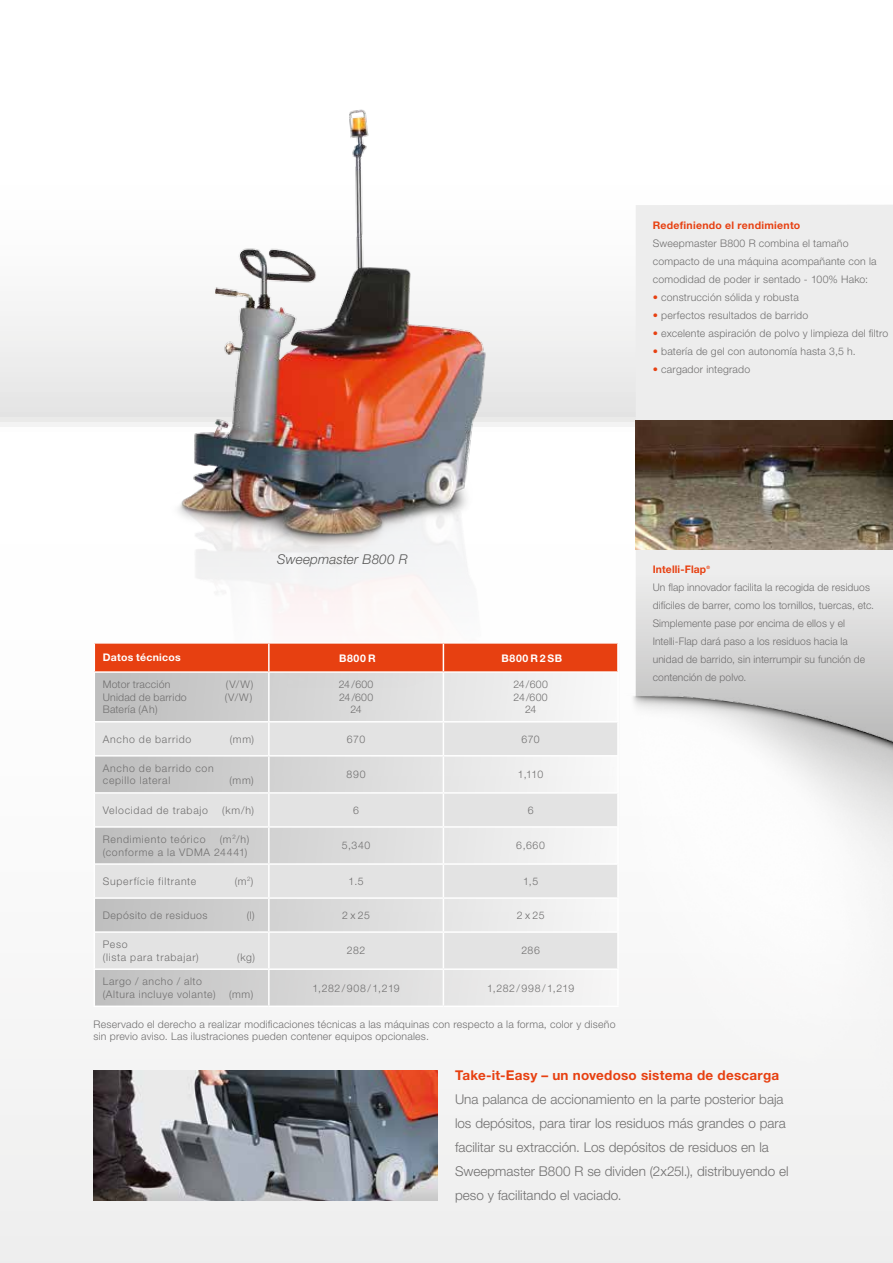
<style>
.page{position:relative;width:893px;height:1263px;background:#f9f9f9}
.page>*{position:absolute;margin:0;border:0;box-sizing:border-box;transform-origin:0 0}
.t1{font:300 13.5px/24px "Helvetica Neue LT Std";color:#706f6f}
.t2{font:700 13.5px "Helvetica Neue LT Std";letter-spacing:.02em;color:#e74011}
.t3{font:italic 300 13.5px "Helvetica Neue LT Std";letter-spacing:.01em;color:#575756}
.t4{font:300 10.5px/18px "Helvetica Neue LT Std";letter-spacing:.02em;color:#706f6f}
.t5{font:300 10.5px/12.6px "Helvetica Neue LT Std";letter-spacing:.07em;color:#706f6f}
.t6{font:300 10.5px "Helvetica Neue LT Std";letter-spacing:.05em;color:#706f6f}
.t7{font:300 10.5px/12.6px "Helvetica Neue LT Std";letter-spacing:.06em;color:#706f6f}
.t8{font:700 10.5px "Helvetica Neue LT Std";letter-spacing:.025em;color:#e74011}
.t9{font:300 10.5px/12.6px "Helvetica Neue LT Std";letter-spacing:.065em;color:#706f6f}
.t10{font:700 10.5px "Helvetica Neue LT Std";letter-spacing:.03em;color:#fff}
.t11{font:700 10.5px "Helvetica Neue LT Std";letter-spacing:.065em;color:#fff}
.t12{font:700 4.5px "Helvetica Neue LT Std";color:#e74011}
.s1{color:#e74011}
</style>
<div class="page">
<svg style="left:636px;top:205px;width:257px;height:454px"></svg>
<img style="left:636px;top:420px;width:257px;height:130px">
<svg style="left:95px;top:673px;width:283px;height:332px;background:#cdcccc"></svg>
<img style="left:378px;top:659px;width:515px;height:346px">
<img style="left:94px;top:1070px;width:344px;height:130px">
<img style="left:112px;top:109px;width:416px;height:612px">
<svg style="left:95px;top:722px;width:522px;height:246px;background:#dfdfdf"></svg>
<hr style="left:94px;top:642px;width:175px;height:2px;background:#fff">
<hr style="left:269px;top:642px;width:174px;height:2px;background:#fff">
<hr style="left:443px;top:642px;width:176px;height:2px;background:#fff">
<div style="left:94px;top:643px;width:524px;height:28px;background:#e74011"></div>
<hr style="left:617px;top:644px;width:2px;height:27px;background:#fff">
<hr style="left:94px;top:671px;width:175px;height:2px;background:#fff">
<hr style="left:269px;top:671px;width:174px;height:2px;background:#fff">
<hr style="left:443px;top:671px;width:176px;height:2px;background:#fff">
<hr style="left:94px;top:673px;width:1px;height:48px;background:#fff">
<hr style="left:268px;top:673px;width:2px;height:48px;background:#fff">
<hr style="left:443px;top:673px;width:1px;height:48px;background:#fff">
<hr style="left:617px;top:673px;width:2px;height:48px;background:#fff">
<hr style="left:94px;top:721px;width:175px;height:1px;background:#fff">
<hr style="left:94px;top:722px;width:1px;height:33px;background:#fff">
<hr style="left:269px;top:721px;width:174px;height:1px;background:#fff">
<hr style="left:268px;top:722px;width:2px;height:33px;background:#fff">
<hr style="left:443px;top:721px;width:176px;height:1px;background:#fff">
<hr style="left:443px;top:722px;width:1px;height:33px;background:#fff">
<hr style="left:617px;top:722px;width:2px;height:33px;background:#fff">
<hr style="left:94px;top:755px;width:175px;height:1px;background:#fff">
<hr style="left:94px;top:756px;width:1px;height:36px;background:#fff">
<hr style="left:269px;top:755px;width:174px;height:1px;background:#fff">
<hr style="left:268px;top:756px;width:2px;height:36px;background:#fff">
<hr style="left:443px;top:755px;width:176px;height:1px;background:#fff">
<hr style="left:443px;top:756px;width:1px;height:36px;background:#fff">
<hr style="left:617px;top:756px;width:2px;height:36px;background:#fff">
<hr style="left:94px;top:792px;width:175px;height:2px;background:#fff">
<hr style="left:94px;top:794px;width:1px;height:32px;background:#fff">
<hr style="left:269px;top:792px;width:174px;height:2px;background:#fff">
<hr style="left:268px;top:794px;width:2px;height:32px;background:#fff">
<hr style="left:443px;top:792px;width:176px;height:2px;background:#fff">
<hr style="left:443px;top:794px;width:1px;height:32px;background:#fff">
<hr style="left:617px;top:794px;width:2px;height:32px;background:#fff">
<hr style="left:94px;top:826px;width:175px;height:2px;background:#fff">
<hr style="left:94px;top:828px;width:1px;height:35px;background:#fff">
<hr style="left:269px;top:826px;width:174px;height:2px;background:#fff">
<hr style="left:268px;top:828px;width:2px;height:35px;background:#fff">
<hr style="left:443px;top:826px;width:176px;height:2px;background:#fff">
<hr style="left:443px;top:828px;width:1px;height:35px;background:#fff">
<hr style="left:617px;top:828px;width:2px;height:35px;background:#fff">
<hr style="left:94px;top:863px;width:175px;height:2px;background:#fff">
<hr style="left:94px;top:865px;width:1px;height:32px;background:#fff">
<hr style="left:443px;top:863px;width:176px;height:2px;background:#fff">
<hr style="left:443px;top:865px;width:1px;height:32px;background:#fff">
<hr style="left:617px;top:865px;width:2px;height:32px;background:#fff">
<hr style="left:94px;top:897px;width:175px;height:2px;background:#fff">
<hr style="left:94px;top:899px;width:1px;height:32px;background:#fff">
<hr style="left:269px;top:897px;width:174px;height:2px;background:#fff">
<hr style="left:268px;top:899px;width:2px;height:32px;background:#fff">
<hr style="left:443px;top:897px;width:176px;height:2px;background:#fff">
<hr style="left:443px;top:899px;width:1px;height:32px;background:#fff">
<hr style="left:617px;top:899px;width:2px;height:32px;background:#fff">
<hr style="left:94px;top:931px;width:175px;height:2px;background:#fff">
<hr style="left:94px;top:933px;width:1px;height:35px;background:#fff">
<hr style="left:269px;top:931px;width:174px;height:2px;background:#fff">
<hr style="left:268px;top:933px;width:2px;height:35px;background:#fff">
<hr style="left:443px;top:931px;width:176px;height:2px;background:#fff">
<hr style="left:443px;top:933px;width:1px;height:35px;background:#fff">
<hr style="left:617px;top:933px;width:2px;height:35px;background:#fff">
<hr style="left:94px;top:968px;width:175px;height:2px;background:#fff">
<hr style="left:94px;top:970px;width:1px;height:35px;background:#fff">
<hr style="left:94px;top:1005px;width:175px;height:2px;background:#fff">
<hr style="left:269px;top:863px;width:174px;height:2px;background:#fff">
<hr style="left:268px;top:865px;width:2px;height:32px;background:#fff">
<hr style="left:269px;top:968px;width:174px;height:2px;background:#fff">
<hr style="left:268px;top:970px;width:2px;height:35px;background:#fff">
<hr style="left:443px;top:968px;width:176px;height:2px;background:#fff">
<hr style="left:443px;top:970px;width:1px;height:35px;background:#fff">
<hr style="left:617px;top:970px;width:2px;height:35px;background:#fff">
<hr style="left:269px;top:1005px;width:174px;height:2px;background:#fff">
<hr style="left:443px;top:1005px;width:176px;height:2px;background:#fff">
<p class="t8" style="left:653px;top:218px;width:149px">Redefiniendo el rendimiento</p>
<p class="t4" style="left:653px;top:234px;width:226px">Sweepmaster B800 R combina el tamaño compacto de una máquina acompañante con la comodidad de poder ir sentado - 100% Hako:</p>
<p class="t4" style="left:653px;top:288px;width:148px"><span class="s1">•</span> construcción sólida y robusta</p>
<p class="t4" style="left:653px;top:306px;width:157px"><span class="s1">•</span> perfectos resultados de barrido</p>
<p class="t4" style="left:653px;top:324px;width:237px"><span class="s1">•</span> excelente aspiración de polvo y limpieza del filtro</p>
<p class="t4" style="left:653px;top:342px;width:204px"><span class="s1">•</span> batería de gel con autonomía hasta 3,5 h.</p>
<p class="t4" style="left:653px;top:360px;width:99px"><span class="s1">•</span> cargador integrado</p>
<p class="t3" style="left:277px;top:551px;width:132px">Sweepmaster B800 R</p>
<p class="t10" style="left:103px;top:651px;width:80px">Datos técnicos</p>
<p class="t10" style="left:339px;top:652px;width:38px">B800 R</p>
<p class="t11" style="left:502px;top:652px;width:62px">B800 R2SB</p>
<p class="t4" style="left:103px;top:675px;width:69px">Motor tracción</p>
<p class="t4" style="left:226px;top:675px;width:29px">(V/W)</p>
<p class="t4" style="left:103px;top:688px;width:85px">Unidad de barrido</p>
<p class="t4" style="left:225px;top:688px;width:29px">(V/W)</p>
<p class="t4" style="left:103px;top:700px;width:56px">Batería (Ah)</p>
<p class="t4" style="left:339px;top:678px;width:36px;line-height:12.6px;text-align:center">24/600<br>24/600<br>24</p>
<p class="t4" style="left:513px;top:678px;width:36px;line-height:12.6px;text-align:center">24/600<br>24/600<br>24</p>
<p class="t5" style="left:103px;top:732px;width:90px">Ancho de barrido</p>
<p class="t4" style="left:230px;top:730px;width:26px">(mm)</p>
<p class="t4" style="left:347px;top:730px;width:20px">670</p>
<p class="t4" style="left:522px;top:730px;width:20px">670</p>
<p class="t5" style="left:103px;top:761px;width:113px">Ancho de barrido con cepillo lateral</p>
<p class="t4" style="left:347px;top:765px;width:21px">890</p>
<p class="t4" style="left:518px;top:765px;width:27px">1,110</p>
<p class="t4" style="left:229px;top:771px;width:26px">(mm)</p>
<p class="t5" style="left:103px;top:803px;width:107px">Velocidad de trabajo</p>
<p class="t4" style="left:222px;top:801px;width:33px">(km/h)</p>
<p class="t4" style="left:353px;top:801px;width:7px">6</p>
<p class="t4" style="left:528px;top:801px;width:7px">6</p>
<p class="t5" style="left:103px;top:833px;width:104px">Rendimiento teórico</p>
<p class="t5" style="left:103px;top:833px;width:148px;text-align:right">(m<sup>2</sup>/h)<br>(conforme a la VDMA 24441)</p>
<p class="t4" style="left:342px;top:836px;width:30px">5,340</p>
<p class="t4" style="left:516px;top:836px;width:30px">6,660</p>
<p class="t5" style="left:103px;top:874px;width:95px">Superfície filtrante</p>
<p class="t4" style="left:235px;top:872px;width:20px">(m<sup>2</sup>)</p>
<p class="t4" style="left:349px;top:872px;width:17px">1.5</p>
<p class="t4" style="left:523px;top:872px;width:17px">1,5</p>
<p class="t6" style="left:103px;top:909px;width:106px">Depósito de residuos</p>
<p class="t4" style="left:247px;top:906px;width:10px">(l)</p>
<p class="t4" style="left:342px;top:906px;width:29px">2x25</p>
<p class="t4" style="left:517px;top:906px;width:29px">2x25</p>
<p class="t9" style="left:103px;top:938px;width:97px">Peso<br>(lista para trabajar)</p>
<p class="t4" style="left:347px;top:941px;width:20px">282</p>
<p class="t4" style="left:521px;top:941px;width:20px">286</p>
<p class="t4" style="left:237px;top:948px;width:19px">(kg)</p>
<p class="t7" style="left:103px;top:975px;width:114px">Largo / ancho / alto (Altura incluye volante)</p>
<p class="t4" style="left:229px;top:985px;width:25px">(mm)</p>
<p class="t6" style="left:313px;top:981px;width:89px">1,282/908/1,219</p>
<p class="t6" style="left:487px;top:981px;width:89px">1,282/998/1,219</p>
<p class="t4" style="left:94px;top:1018px;width:523px;line-height:12px">Reservado el derecho a realizar modificaciones técnicas a las máquinas con respecto a la forma, color y diseño sin previo aviso. Las ilustraciones pueden contener equipos opcionales.</p>
<p class="t8" style="left:653px;top:563px;width:55px">Intelli-Flap</p>
<p class="t12" style="left:707px;top:564px;width:5px">®</p>
<p class="t4" style="left:653px;top:578px;width:223px">Un flap innovador facilita la recogida de residuos difíciles de barrer, como los tornillos, tuercas, etc.<br>Simplemente pase por encima de ellos y el Intelli-Flap dará paso a los residuos hacia la unidad de barrido, sin interrumpir su función de contención de polvo.</p>
<p class="t2" style="left:455px;top:1067px;width:326px">Take-it-Easy – un novedoso sistema de descarga</p>
<p class="t1" style="left:455px;top:1087px;width:335px">Una palanca de accionamiento en la parte posterior baja los depósitos, para tirar los residuos más grandes o para facilitar su extracción. Los depósitos de residuos en la Sweepmaster B800 R se dividen (2x25l.), distribuyendo el peso y facilitando el vaciado.</p>
</div>
